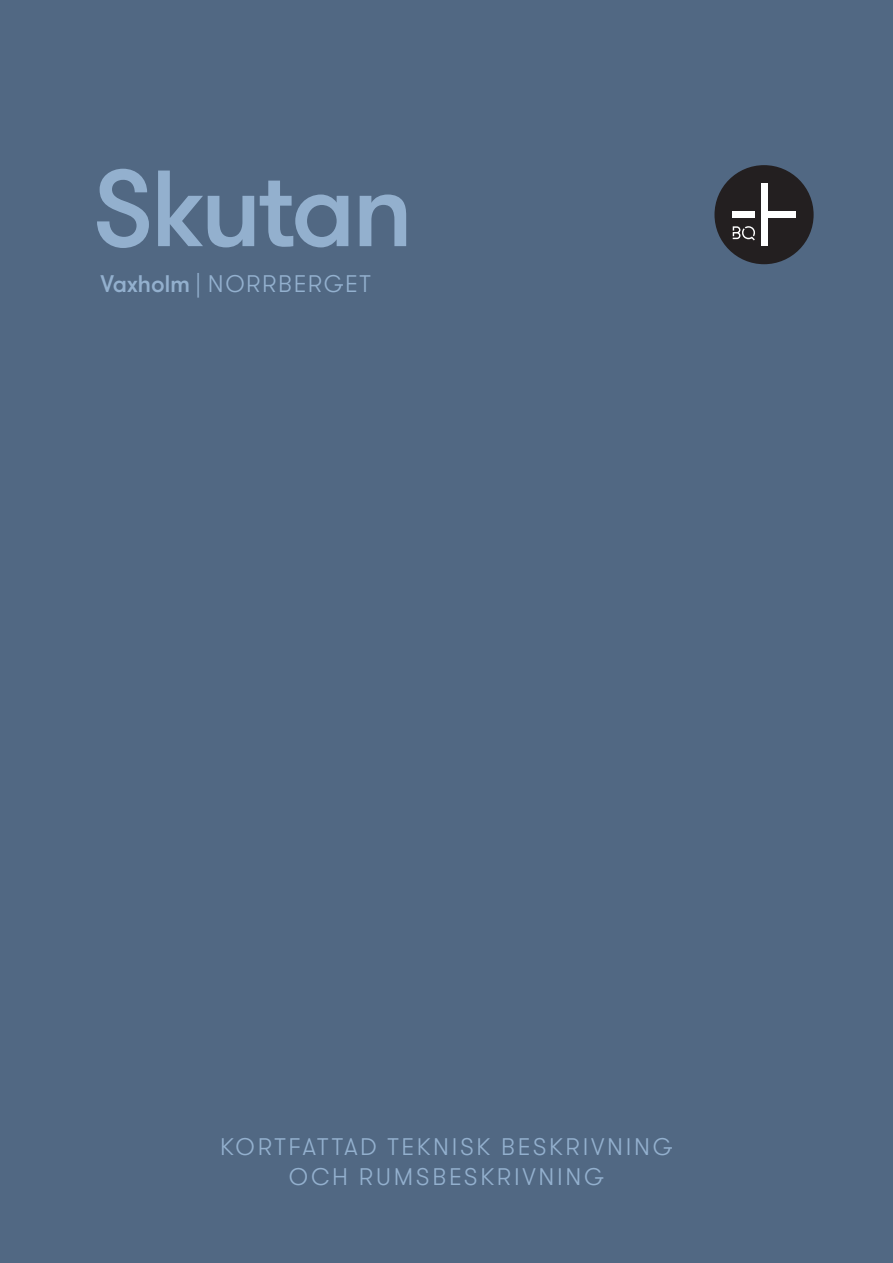
<style>
.page{position:relative;width:893px;height:1263px;background:#516883}
.page>*{position:absolute;margin:0;border:0;box-sizing:border-box;transform-origin:0 0}
.Besqab_Rubrik1{font:500 108px "GT Walsheim";letter-spacing:-.04em;color:#93b0ce}
.Besqab_Bröd{font:300 24px "GT Walsheim";letter-spacing:.11em;color:#93b0ce}
.Besqab_Bröd-2{font:300 24px "GT Walsheim";letter-spacing:.065em;color:#93b0ce}
.s1{font-weight:500}
</style>
<div class="page">
<div style="left:714px;top:165px;width:100px;height:99px;background:#231f20;border-radius:50%"></div>
<div style="left:761px;top:183px;width:6px;height:63px;background:#fff"></div>
<div style="left:764px;top:211px;width:31px;height:7px;background:#fff"></div>
<div style="left:733px;top:211px;width:22px;height:7px;background:#fff"></div>
<svg style="left:733px;top:226px;width:22px;height:14px"></svg>
<p class="Besqab_Rubrik1" style="left:92px;top:141px;width:322px">Skutan</p>
<p class="Besqab_Bröd-2" style="left:100px;top:268px;width:272px"><span class="s1">Vaxholm</span> | NORRBERGET</p>
<p class="Besqab_Bröd" style="left:220px;top:1132px;width:454px">KORTFATTAD TEKNISK BESKRIVNING</p>
<p class="Besqab_Bröd" style="left:289px;top:1162px;width:317px">OCH RUMSBESKRIVNING</p>
</div>
